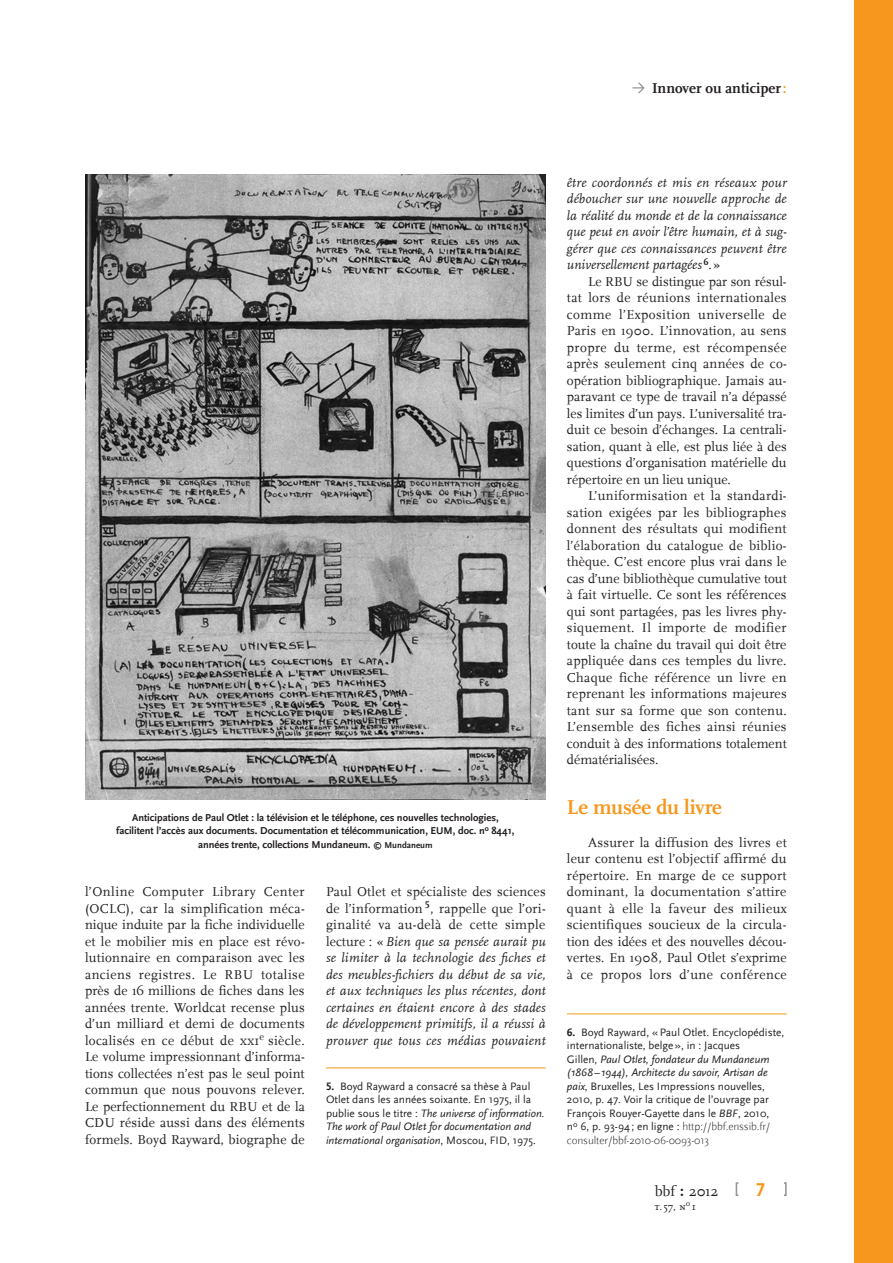
<style>
.page{position:relative;width:893px;height:1263px;background:#fff}
.page>*{position:absolute;margin:0;border:0;box-sizing:border-box;transform-origin:0 0}
.D_-_inter_1{font:700 21px "Scala";letter-spacing:-.01em;color:#f7971d}
.t1{font:700 19.5px "Scala Sans LF";color:#f7971d}
.Titre_courant{font:700 15px "Scala";color:#231f20}
.t2{font:15px "Scala";letter-spacing:.005em;color:#231f20}
.D_-_TEXTE{font:13.5px/16.5px "Scala";color:#231f20;text-align:justify}
.D_-_note{font:italic 13.5px/16.5px "Scala";letter-spacing:.01em;color:#231f20;text-align:justify}
.D_-_note-2{font:13.5px/16.5px "Scala";letter-spacing:.01em;color:#231f20;text-align:justify}
.D_-_note-3{font:11.25px/13.5px "Scala Sans";color:#231f20}
.D_-_légende{font:700 10.5px/13.5px "Scala Sans";color:#231f20;text-align:center}
.t3{font:10.5px "Scala Caps";color:#231f20}
.s1{color:#f7971d}
.s2{font-size:9px}
.s3{font-family:"Scala Caps"}
.s4{font-style:normal}
.s5{font-family:"Scala Sans LF";font-weight:700}
.s6{font-style:italic}
.s7{font-weight:300}
.s8{font-family:"Scala Sans";font-weight:700}
</style>
<div class="page">
<svg style="left:736px;top:1182px;width:2px;height:14px"></svg>
<svg style="left:784px;top:1182px;width:3px;height:14px"></svg>
<div style="left:855px;top:0;width:38px;height:1263px;background:#f7971d"></div>
<svg style="left:632px;top:83px;width:13px;height:10px"></svg>
<hr style="left:326px;top:1067px;width:220px;height:1px;background:#f7971d">
<hr style="left:567px;top:1013px;width:220px;height:1px;background:#f7971d">
<img style="left:85px;top:174px;width:461px;height:625px">
<p class="Titre_courant" style="left:652px;top:80px;width:136px">Innover ou anticiper<span class="s1">:</span></p>
<p class="D_-_légende" style="left:116px;top:811px;width:400px">Anticipations de Paul Otlet : la télévision et le téléphone, ces nouvelles technologies, facilitent l’accès aux documents. Documentation et télécommunication, EUM, doc. n<sup>o</sup> 8441, années trente, collections Mundaneum. <span class="s2">© Mundaneum</span></p>
<p class="D_-_note-2" style="left:85px;top:884px;width:221px">l’Online Computer Library Center (OCLC), car la simplification méca&shy;nique induite par la fiche individuelle et le mobilier mis en place est révo&shy;lutionnaire en comparaison avec les anciens registres. Le RBU totalise près de 16 millions de fiches dans les années trente. Worldcat recense plus d’un milliard et demi de documents localisés en ce début de <span class="s3">xxi</span><sup>e</sup> siècle.<br>Le volume impressionnant d’informa&shy;tions collectées n’est pas le seul point commun que nous pouvons relever.<br>Le perfectionnement du RBU et de la CDU réside aussi dans des éléments formels. Boyd Rayward, biographe de</p>
<p class="D_-_note" style="left:326px;top:884px;width:221px"><span class="s4">Paul Otlet et spécialiste des sciences de l’information</span> <sup>5</sup><span class="s4">, rappelle que l’ori&shy;ginalité va au-delà de cette simple lecture : «</span>Bien que sa pensée aurait pu se limiter à la technologie des fiches et des meubles-fichiers du début de sa vie, et aux techniques les plus récentes, dont certaines en étaient encore à des stades de développement primitifs, il a réussi à prouver que tous ces médias pouvaient</p>
<p class="D_-_note-3" style="left:326px;top:1080px;width:220px"><span class="s5">5.</span> Boyd Rayward a consacré sa thèse à Paul Otlet dans les années soixante. En 1975, il la publie sous le titre : <span class="s6">The universe of information.<br>The work of Paul Otlet for documentation and international organisation</span>, Moscou, FID, 1975.</p>
<p class="D_-_note" style="left:567px;top:174px;width:221px">être coordonnés et mis en réseaux pour déboucher sur une nouvelle approche de la réalité du monde et de la connaissance que peut en avoir l’être humain, et à sug&shy;gérer que ces connaissances peuvent être universellement partagées <sup>6</sup><span class="s4">.»</span></p>
<p class="D_-_TEXTE" style="left:567px;top:273px;width:221px;text-indent:21px">Le RBU se distingue par son résul&shy;tat lors de réunions internationales comme l’Exposition universelle de Paris en 1900. L’innovation, au sens propre du terme, est récompensée après seulement cinq années de co&shy;opération bibliographique. Jamais au&shy;paravant ce type de travail n’a dépassé les limites d’un pays. L’universalité tra&shy;duit ce besoin d’échanges. La centrali&shy;sation, quant à elle, est plus liée à des questions d’organisation matérielle du répertoire en un lieu unique.</p>
<p class="D_-_TEXTE" style="left:567px;top:488px;width:221px;text-indent:21px">L’uniformisation et la standardi&shy;sation exigées par les bibliographes donnent des résultats qui modifient l’élaboration du catalogue de biblio&shy;thèque. C’est encore plus vrai dans le cas d’une bibliothèque cumulative tout à fait virtuelle. Ce sont les références qui sont partagées, pas les livres phy&shy;siquement. Il importe de modifier toute la chaîne du travail qui doit être appliquée dans ces temples du livre.<br>Chaque fiche référence un livre en reprenant les informations majeures tant sur sa forme que son contenu.<br>L’ensemble des fiches ainsi réunies conduit à des informations totalement dématérialisées.</p>
<p class="D_-_inter_1" style="left:567px;top:795px;width:157px">Le musée du livre</p>
<p class="D_-_TEXTE" style="left:567px;top:834px;width:221px;text-indent:21px">Assurer la diffusion des livres et leur contenu est l’objectif affirmé du répertoire. En marge de ce support dominant, la documentation s’attire quant à elle la faveur des milieux scientifiques soucieux de la circula&shy;tion des idées et des nouvelles décou&shy;vertes. En 1908, Paul Otlet s’exprime à ce propos lors d’une conférence</p>
<p class="D_-_note-3" style="left:567px;top:1026px;width:219px"><span class="s5">6.</span> Boyd Rayward, «Paul Otlet. Encyclopédiste, internationaliste, belge», in : Jacques<br>Gillen, <span class="s6">Paul Otlet, fondateur du Mundaneum (1868–1944), Architecte du savoir, Artisan de paix</span>, Bruxelles, Les Impressions nouvelles, 2010, p. 47. Voir la critique de l’ouvrage par François Rouyer-Gayette dans le <span class="s6">BBF</span>, 2010,<br>n<sup>o</sup> 6, p. 93-94; en ligne : <span class="s7">http://bbf.enssib.fr/ consulter/bbf-2010-06-0093-013</span></p>
<p class="t2" style="left:655px;top:1183px;width:65px">bbf <span class="s8">:</span> 2012</p>
<p class="t1" style="left:756px;top:1179px;width:11px">7</p>
<p class="t3" style="left:655px;top:1200px;width:42px">t. 57, n<sup>o</sup> 1</p>
</div>
